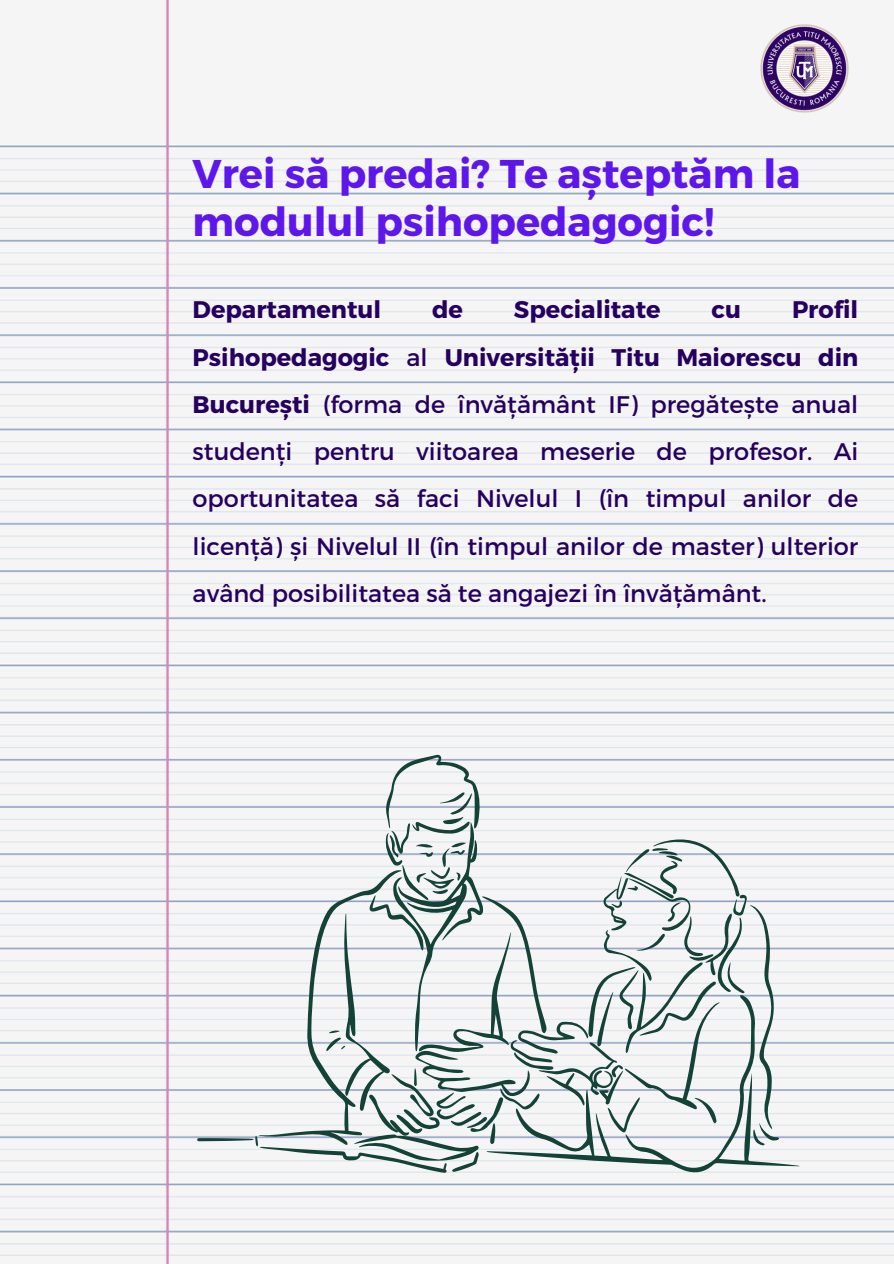
<style>
.page{position:relative;width:894px;height:1264px;background:#fff}
.page>*{position:absolute;margin:0;border:0;box-sizing:border-box;transform-origin:0 0}
.t1{font:700 40.05px/47.2px "Montserrat";color:#5e17eb}
.t2{font:24px/47.2px "Montserrat";color:#25005f;text-align:justify}
.t3{font:700 24px "Montserrat";color:#25005f}
.s1{font-weight:700}
</style>
<div class="page">
<img style="left:0;top:0;width:893px;height:1263px">
<svg style="left:486px;top:994px;width:313px;height:180px;fill:#f5f5f5"></svg>
<svg style="left:197px;top:754px;width:582px;height:418px"></svg>
<img style="left:750px;top:14px;width:108px;height:108px">
<p class="t1" style="left:192px;top:148px;width:609px">Vrei să predai? Te așteptăm la modulul psihopedagogic!</p>
<h1 class="t2" style="left:192px;top:285px;width:667px;text-indent:599px"><span class="s1">Profil Psihopedagogic</span> al <span class="s1">Universităţii Titu Maiorescu din Bucureşti</span> (forma de învăţământ IF) pregătește anual studenți pentru viitoarea meserie de profesor. Ai oportunitatea să faci Nivelul I (în timpul anilor de licență) și Nivelul II (în timpul anilor de master) ulterior având posibilitatea să te angajezi în învățământ.</h1>
<h1 class="t3" style="left:192px;top:294px;width:190px">Departamentul</h1>
<h1 class="t3" style="left:432px;top:294px;width:32px">de</h1>
<h1 class="t3" style="left:514px;top:294px;width:148px">Specialitate</h1>
<h1 class="t3" style="left:711px;top:294px;width:31px">cu</h1>
</div>
